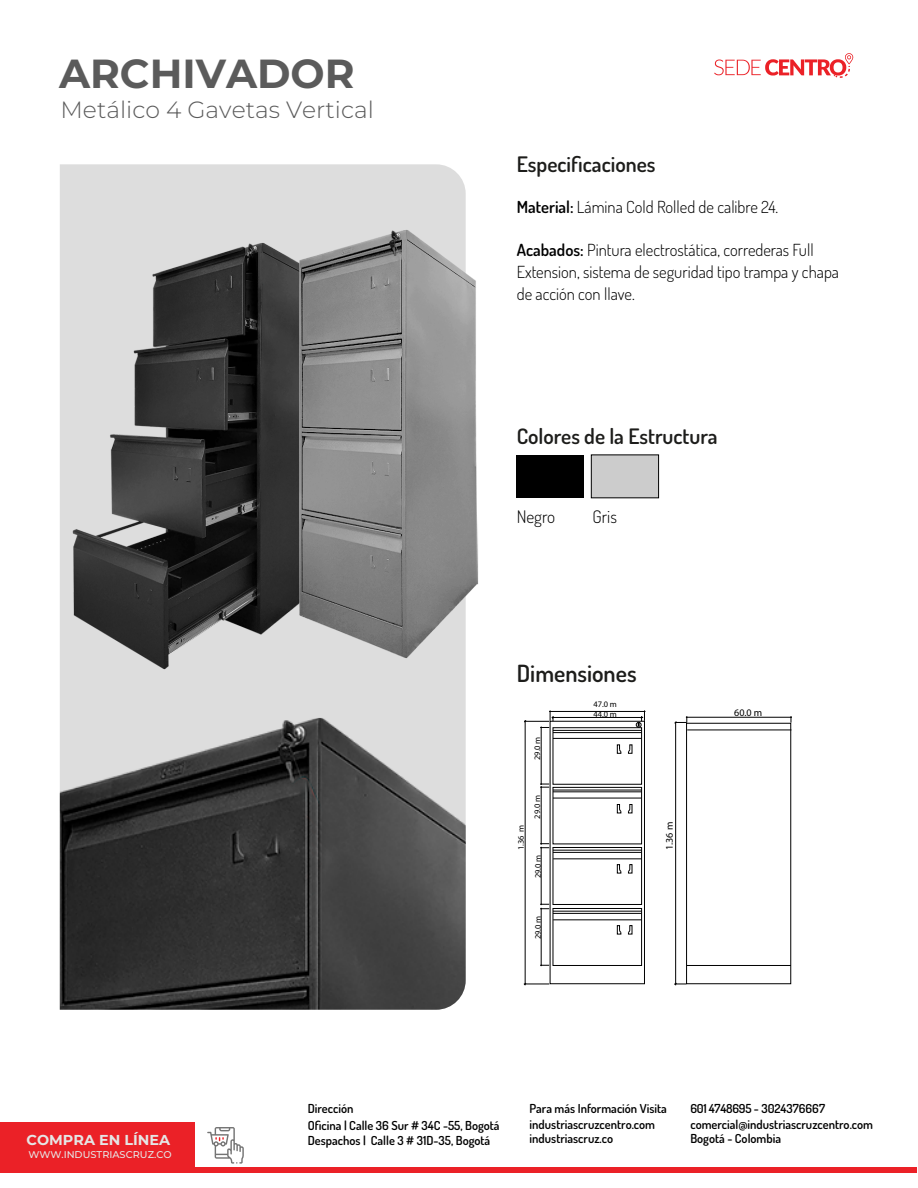
<style>
.page{position:relative;width:918px;height:1188px;background:#fff}
.page>*{position:absolute;margin:0;border:0;box-sizing:border-box;transform-origin:0 0}
.t1{font:700 40.5px "Montserrat";color:#5b5b5b}
.t2{font:600 23.7px "Dosis";color:#1d1d1b}
.t3{font:300 23.55px "Montserrat";color:#5b5b5b}
.t4{font:600 21.3px "Dosis";color:#1d1d1b}
.t5{font:300 17.4px "Dosis";color:#000}
.t6{font:300 16.65px/21.8px "Dosis";color:#000}
.t7{font:700 14.4px "Montserrat";color:#e5e6e5}
.t8{font:600 12.45px/16.8px "Dosis";color:#000}
.t9{font:10.05px "Myriad Pro";color:#000}
.t10{font:500 9.75px "Montserrat";color:#e5e6e5}
.t11{font:8.4px/9.6px "Myriad Pro";color:#000}
.s1{font-weight:600}
</style>
<div class="page">
<img style="left:60px;top:166px;width:404px;height:442px">
<img style="left:60px;top:608px;width:406px;height:402px">
<img style="left:130px;top:185px;width:517px;height:518px">
<div style="left:517px;top:455px;width:67px;height:43px;background:#000"></div>
<div style="left:591px;top:455px;width:68px;height:43px;background:#ccc;border:1px solid #000"></div>
<svg style="left:714px;top:53px;width:139px;height:25px"></svg>
<div style="left:1px;top:1168px;width:916px;height:5px;background:#eb2127"></div>
<div style="left:1px;top:1122px;width:194px;height:47px;background:#eb2127"></div>
<svg style="left:207px;top:1127px;width:37px;height:37px"></svg>
<div style="left:550px;top:721px;width:95px;height:263px;border:1px solid #000"></div>
<div style="left:553px;top:727px;width:89px;height:58px;border:1px solid #000"></div>
<div style="left:553px;top:787px;width:89px;height:57px;border:1px solid #000"></div>
<div style="left:553px;top:847px;width:89px;height:58px;border:1px solid #000"></div>
<hr style="left:553px;top:730px;width:89px;height:1px;background:#000">
<hr style="left:553px;top:790px;width:89px;height:1px;background:#000">
<hr style="left:553px;top:850px;width:89px;height:1px;background:#000">
<hr style="left:553px;top:732px;width:89px;height:1px;background:#000">
<hr style="left:553px;top:791px;width:89px;height:1px;background:#000">
<hr style="left:553px;top:852px;width:89px;height:1px;background:#000">
<hr style="left:553px;top:858px;width:89px;height:1px;background:#000">
<hr style="left:553px;top:798px;width:89px;height:1px;background:#000">
<hr style="left:553px;top:738px;width:89px;height:1px;background:#000">
<svg style="left:616px;top:744px;width:17px;height:10px"></svg>
<svg style="left:616px;top:804px;width:17px;height:10px"></svg>
<svg style="left:616px;top:864px;width:17px;height:10px"></svg>
<hr style="left:552px;top:717px;width:91px;height:1px;background:#000">
<hr style="left:549px;top:711px;width:96px;height:1px;background:#000">
<svg style="left:636px;top:710px;width:10px;height:17px"></svg>
<hr style="left:541px;top:847px;width:1px;height:58px;background:#000">
<hr style="left:541px;top:786px;width:1px;height:59px;background:#000">
<svg style="left:540px;top:842px;width:9px;height:7px"></svg>
<hr style="left:541px;top:727px;width:1px;height:58px;background:#000">
<svg style="left:540px;top:782px;width:9px;height:7px"></svg>
<hr style="left:525px;top:720px;width:1px;height:265px;background:#000">
<svg style="left:523px;top:982px;width:26px;height:4px"></svg>
<svg style="left:524px;top:710px;width:31px;height:19px"></svg>
<div style="left:553px;top:908px;width:89px;height:58px;border:1px solid #000"></div>
<hr style="left:553px;top:911px;width:89px;height:1px;background:#000">
<hr style="left:553px;top:913px;width:89px;height:1px;background:#000">
<hr style="left:553px;top:919px;width:89px;height:1px;background:#000">
<svg style="left:616px;top:925px;width:17px;height:10px"></svg>
<hr style="left:541px;top:908px;width:1px;height:58px;background:#000">
<svg style="left:540px;top:903px;width:9px;height:7px"></svg>
<svg style="left:540px;top:964px;width:9px;height:3px"></svg>
<div style="left:686px;top:723px;width:105px;height:261px;border:1px solid #000"></div>
<hr style="left:687px;top:730px;width:104px;height:1px;background:#000">
<hr style="left:687px;top:965px;width:104px;height:1px;background:#000">
<hr style="left:675px;top:722px;width:1px;height:263px;background:#000">
<svg style="left:674px;top:982px;width:12px;height:4px"></svg>
<hr style="left:686px;top:717px;width:106px;height:1px;background:#000">
<svg style="left:789px;top:716px;width:3px;height:7px"></svg>
<svg style="left:674px;top:716px;width:14px;height:9px"></svg>
<h1 class="t1" style="left:59px;top:46px;width:297px">ARCHIVADOR</h1>
<h3 class="t3" style="left:60px;top:94px;width:315px">Metálico 4 Gavetas Vertical</h3>
<h3 class="t4" style="left:517px;top:149px;width:140px">Especificaciones</h3>
<h3 class="t6" style="left:517px;top:195px;width:263px"><span class="s1">Material:</span> Lámina Cold Rolled de calibre 24.</h3>
<h3 class="t6" style="left:517px;top:239px;width:324px"><span class="s1">Acabados:</span> Pintura electrostática, correderas Full<br>Extension, sistema de seguridad tipo trampa y chapa de acción con llave.</h3>
<h3 class="t4" style="left:517px;top:421px;width:202px">Colores de la Estructura</h3>
<h3 class="t5" style="left:517px;top:504px;width:40px">Negro</h3>
<h3 class="t5" style="left:593px;top:504px;width:26px">Gris</h3>
<h2 class="t2" style="left:517px;top:656px;width:121px">Dimensiones</h2>
<p class="t11" style="left:516px;top:850px;width:27px;rotate:-90deg">1.36 m</p>
<p class="t11" style="left:533px;top:760px;width:25px;rotate:-90deg">29.0 m</p>
<p class="t11" style="left:533px;top:819px;width:25px;rotate:-90deg">29.0 m</p>
<p class="t11" style="left:533px;top:878px;width:25px;rotate:-90deg">29.0 m</p>
<p class="t11" style="left:533px;top:939px;width:25px;rotate:-90deg">29.0 m</p>
<p class="t11" style="left:594px;top:700px;width:25px">47.0 m<br>44.0 m</p>
<p class="t9" style="left:663px;top:850px;width:30px;rotate:-90deg">1.36 m</p>
<p class="t9" style="left:734px;top:706px;width:30px">60.0 m</p>
<p class="t8" style="left:530px;top:1100px;width:139px;line-height:15.3px">Para más Información Visita industriascruzcentro.com</p>
<p class="t8" style="left:308px;top:1100px;width:193px">Dirección<br>Oficina | Calle 36 Sur # 34C -55, Bogotá</p>
<p class="t8" style="left:308px;top:1131px;width:184px">Despachos | Calle 3 # 31D-35, Bogotá</p>
<p class="t7" style="left:27px;top:1131px;width:145px">COMPRA EN LÍNEA</p>
<p class="t8" style="left:530px;top:1129px;width:85px">industriascruz.co</p>
<p class="t10" style="left:28px;top:1148px;width:145px">WWW.INDUSTRIASCRUZ.CO</p>
<p class="t8" style="left:690px;top:1100px;width:184px;line-height:15.6px">601 4748695 - 3024376667 comercial@industriascruzcentro.com</p>
<p class="t8" style="left:690px;top:1130px;width:92px">Bogotá - Colombia</p>
</div>
